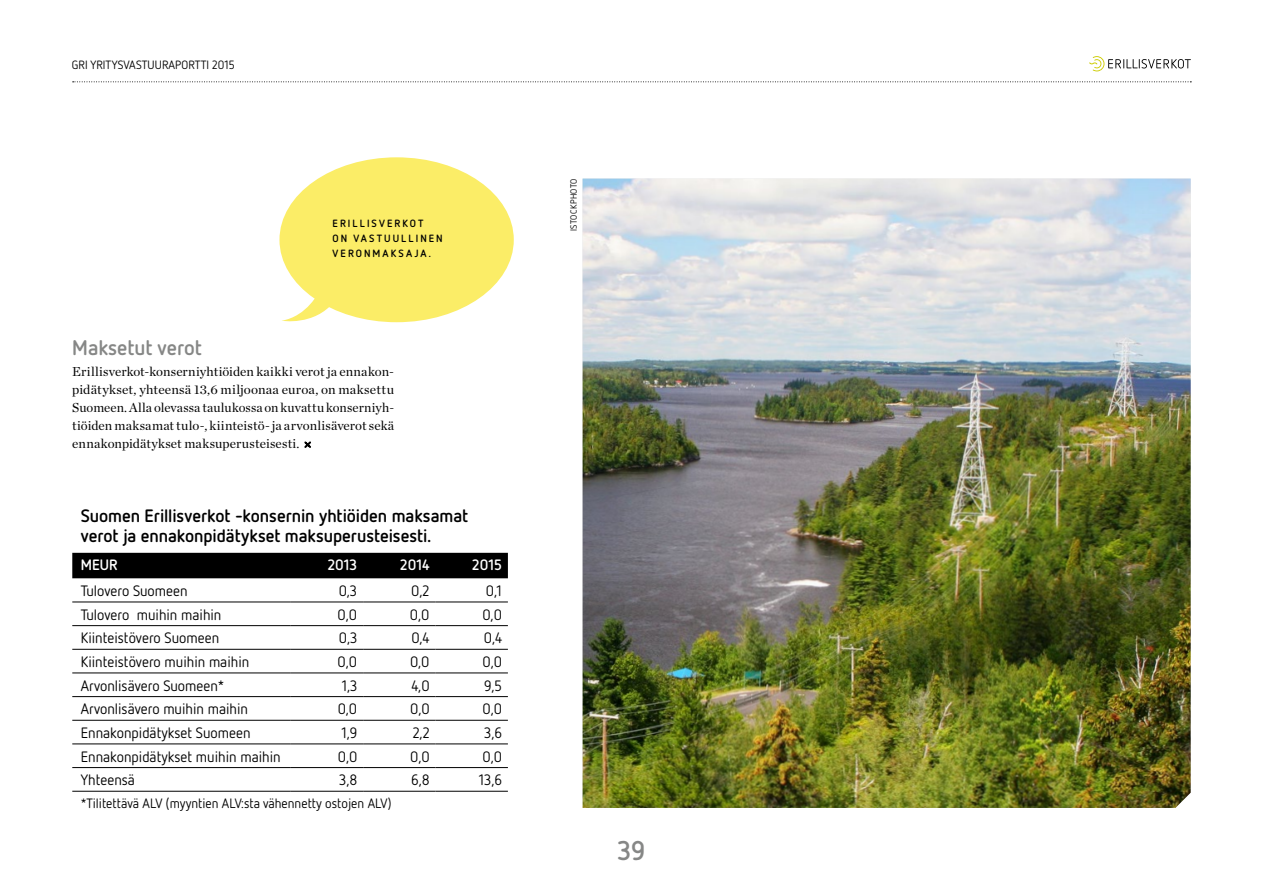
<style>
.page{position:relative;width:1263px;height:893px;background:#fff}
.page>*{position:absolute;margin:0;border:0;box-sizing:border-box;transform-origin:0 0}
.t1{font:700 27px "Netto OT";color:#868786}
.t2{font:700 21px "Netto OT";color:#868786}
.t3{font:700 17.85px/20.2px "Netto OT";letter-spacing:-.005em;color:#000}
.t4{font:15px "Netto OT";color:#000}
.t5{font:700 15px "Netto OT";color:#fff}
.t6{font:13.5px "Netto OT";color:#000}
.t7{font:13.2px/18px "Chronicle Deck";letter-spacing:.01em;color:#000;text-align:justify}
.t8{font:12px "Netto OT";letter-spacing:.01em;color:#000}
.t9{font:700 10.5px/15px "Netto OT";letter-spacing:.195em;color:#000}
.t10{font:9px "Netto OT";letter-spacing:.04em;color:#000}
</style>
<div class="page">
<svg style="left:304px;top:441px;width:7px;height:7px"></svg>
<div style="left:72px;top:553px;width:436px;height:25px;background:#000"></div>
<hr style="left:72px;top:602px;width:219px;height:1px;background:#000">
<hr style="left:291px;top:602px;width:72px;height:1px;background:#000">
<hr style="left:363px;top:602px;width:72px;height:1px;background:#000">
<hr style="left:435px;top:602px;width:73px;height:1px;background:#000">
<hr style="left:72px;top:767px;width:219px;height:1px;background:#000">
<hr style="left:291px;top:767px;width:72px;height:1px;background:#000">
<hr style="left:363px;top:767px;width:72px;height:1px;background:#000">
<hr style="left:435px;top:767px;width:73px;height:1px;background:#000">
<hr style="left:72px;top:625px;width:219px;height:1px;background:#000">
<hr style="left:291px;top:625px;width:72px;height:1px;background:#000">
<hr style="left:363px;top:625px;width:72px;height:1px;background:#000">
<hr style="left:435px;top:625px;width:73px;height:1px;background:#000">
<hr style="left:72px;top:649px;width:219px;height:1px;background:#000">
<hr style="left:291px;top:649px;width:72px;height:1px;background:#000">
<hr style="left:363px;top:649px;width:72px;height:1px;background:#000">
<hr style="left:435px;top:649px;width:73px;height:1px;background:#000">
<hr style="left:72px;top:673px;width:219px;height:1px;background:#000">
<hr style="left:291px;top:673px;width:72px;height:1px;background:#000">
<hr style="left:363px;top:673px;width:72px;height:1px;background:#000">
<hr style="left:435px;top:673px;width:73px;height:1px;background:#000">
<hr style="left:72px;top:696px;width:219px;height:1px;background:#000">
<hr style="left:291px;top:696px;width:72px;height:1px;background:#000">
<hr style="left:363px;top:696px;width:72px;height:1px;background:#000">
<hr style="left:435px;top:696px;width:73px;height:1px;background:#000">
<hr style="left:72px;top:720px;width:219px;height:1px;background:#000">
<hr style="left:291px;top:720px;width:72px;height:1px;background:#000">
<hr style="left:363px;top:720px;width:72px;height:1px;background:#000">
<hr style="left:435px;top:720px;width:73px;height:1px;background:#000">
<hr style="left:72px;top:744px;width:219px;height:1px;background:#000">
<hr style="left:291px;top:744px;width:72px;height:1px;background:#000">
<hr style="left:363px;top:744px;width:72px;height:1px;background:#000">
<hr style="left:435px;top:744px;width:73px;height:1px;background:#000">
<hr style="left:72px;top:791px;width:219px;height:1px;background:#000">
<hr style="left:291px;top:791px;width:72px;height:1px;background:#000">
<hr style="left:363px;top:791px;width:72px;height:1px;background:#000">
<hr style="left:435px;top:791px;width:73px;height:1px;background:#000">
<img style="left:583px;top:179px;width:608px;height:629px">
<div style="left:279px;top:157px;width:235px;height:165px;background:#fbed67;border-radius:50%"></div>
<svg style="left:282px;top:292px;width:52px;height:30px"></svg>
<svg style="left:73px;top:81px;width:1118px;height:1px"></svg>
<svg style="left:1089px;top:56px;width:102px;height:15px"></svg>
<p class="t8" style="left:72px;top:57px;width:164px">GRI YRITYSVASTUURAPORTTI 2015</p>
<p class="t9" style="left:333px;top:215px;width:112px">ERILLISVERKOT<br>ON VASTUULLINEN<br>VERONMAKSAJA.</p>
<h2 class="t2" style="left:72px;top:334px;width:131px">Maksetut verot</h2>
<p class="t7" style="left:72px;top:362px;width:323px">Erillisverkot-konserniyhtiöiden kaikki verot ja ennakon&shy;pidätykset, yhteensä 13,6 miljoonaa euroa, on maksettu Suomeen. Alla olevassa taulukossa on kuvattu konserniyh&shy;tiöiden maksamat tulo-, kiinteistö- ja arvonlisäverot sekä ennakonpidätykset maksuperusteisesti.</p>
<p class="t3" style="left:81px;top:505px;width:389px">Suomen Erillisverkot -konsernin yhtiöiden maksamat verot ja ennakonpidätykset maksuperusteisesti.</p>
<p class="t5" style="left:81px;top:556px;width:38px">MEUR</p>
<p class="t5" style="left:328px;top:556px;width:31px">2013</p>
<p class="t5" style="left:400px;top:556px;width:31px">2014</p>
<p class="t5" style="left:472px;top:556px;width:31px">2015</p>
<p class="t4" style="left:81px;top:581px;width:108px">Tulovero Suomeen</p>
<p class="t4" style="left:339px;top:581px;width:20px">0,3</p>
<p class="t4" style="left:411px;top:581px;width:20px">0,2</p>
<p class="t4" style="left:486px;top:581px;width:18px">0,1</p>
<p class="t4" style="left:81px;top:605px;width:142px">Tulovero muihin maihin</p>
<p class="t4" style="left:338px;top:605px;width:21px">0,0</p>
<p class="t4" style="left:410px;top:605px;width:21px">0,0</p>
<p class="t4" style="left:482px;top:605px;width:21px">0,0</p>
<p class="t4" style="left:81px;top:629px;width:140px">Kiinteistövero Suomeen</p>
<p class="t4" style="left:339px;top:629px;width:20px">0,3</p>
<p class="t4" style="left:411px;top:629px;width:20px">0,4</p>
<p class="t4" style="left:484px;top:629px;width:20px">0,4</p>
<p class="t4" style="left:81px;top:652px;width:170px">Kiinteistövero muihin maihin</p>
<p class="t4" style="left:338px;top:652px;width:21px">0,0</p>
<p class="t4" style="left:410px;top:652px;width:21px">0,0</p>
<p class="t4" style="left:482px;top:652px;width:21px">0,0</p>
<p class="t4" style="left:81px;top:676px;width:145px">Arvonlisävero Suomeen*</p>
<p class="t4" style="left:342px;top:676px;width:17px">1,3</p>
<p class="t4" style="left:411px;top:676px;width:20px">4,0</p>
<p class="t4" style="left:484px;top:676px;width:19px">9,5</p>
<p class="t4" style="left:81px;top:700px;width:169px">Arvonlisävero muihin maihin</p>
<p class="t4" style="left:338px;top:700px;width:21px">0,0</p>
<p class="t4" style="left:410px;top:700px;width:21px">0,0</p>
<p class="t4" style="left:482px;top:700px;width:21px">0,0</p>
<p class="t4" style="left:81px;top:723px;width:171px">Ennakonpidätykset Suomeen</p>
<p class="t4" style="left:341px;top:723px;width:17px">1,9</p>
<p class="t4" style="left:413px;top:723px;width:18px">2,2</p>
<p class="t4" style="left:484px;top:723px;width:19px">3,6</p>
<p class="t4" style="left:81px;top:747px;width:201px">Ennakonpidätykset muihin maihin</p>
<p class="t4" style="left:338px;top:747px;width:21px">0,0</p>
<p class="t4" style="left:410px;top:747px;width:21px">0,0</p>
<p class="t4" style="left:482px;top:747px;width:21px">0,0</p>
<p class="t4" style="left:81px;top:771px;width:56px">Yhteensä</p>
<p class="t4" style="left:339px;top:771px;width:20px">3,8</p>
<p class="t4" style="left:411px;top:771px;width:20px">6,8</p>
<p class="t4" style="left:479px;top:771px;width:25px">13,6</p>
<p class="t6" style="left:81px;top:795px;width:312px">*Tilitettävä ALV (myyntien ALV:sta vähennetty ostojen ALV)</p>
<p class="t10" style="left:568px;top:231px;width:54px;rotate:-90deg">ISTOCKPHOTO</p>
<h1 class="t1" style="left:617px;top:833px;width:29px">39</h1>
</div>
